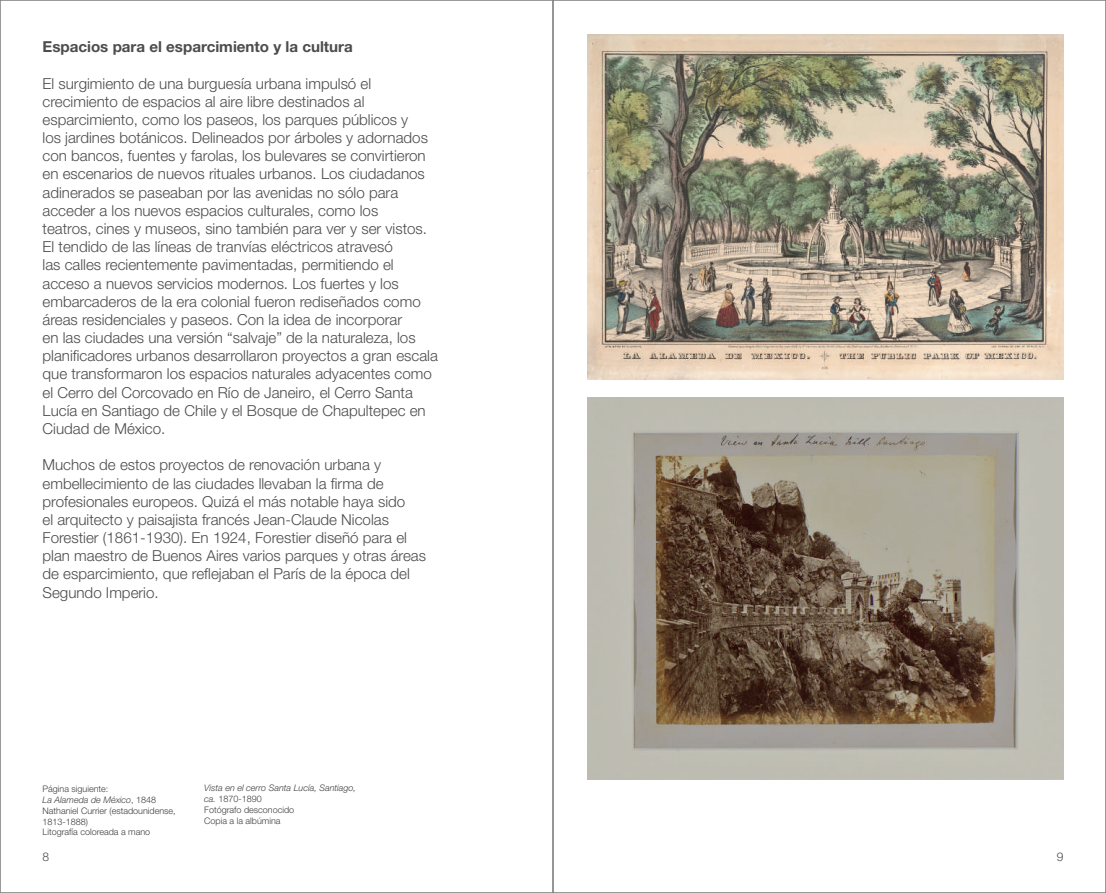
<style>
.page{position:relative;width:1106px;height:893px;background:#fff}
.page>*{position:absolute;margin:0;border:0;box-sizing:border-box;transform-origin:0 0}
.t1{font:300 15.15px/18.1px "Helvetica Neue LT Std";color:#4b4c4d}
.t2{font:700 15.15px "Helvetica Neue LT Std";color:#4b4c4d}
.t3{font:300 12px "Helvetica Neue LT Std";color:#4b4c4d}
.t4{font:300 9px/10.8px "Helvetica Neue LT Std";color:#3e3e3f}
.s1{font-style:italic}
</style>
<div class="page">
<img style="left:587px;top:34px;width:476px;height:345px">
<img style="left:587px;top:398px;width:476px;height:381px">
<p class="t2" style="left:43px;top:37px;width:312px">Espacios para el esparcimiento y la cultura</p>
<p class="t1" style="left:43px;top:74px;width:397px">El surgimiento de una burguesía urbana impulsó el crecimiento de espacios al aire libre destinados al esparcimiento, como los paseos, los parques públicos y<br>los jardines botánicos. Delineados por árboles y adornados con bancos, fuentes y farolas, los bulevares se convirtieron en escenarios de nuevos rituales urbanos. Los ciudadanos adinerados se paseaban por las avenidas no sólo para acceder a los nuevos espacios culturales, como los<br>teatros, cines y museos, sino también para ver y ser vistos.<br>El tendido de las líneas de tranvías eléctricos atravesó<br>las calles recientemente pavimentadas, permitiendo el acceso a nuevos servicios modernos. Los fuertes y los embarcaderos de la era colonial fueron rediseñados como áreas residenciales y paseos. Con la idea de incorporar<br>en las ciudades una versión “salvaje” de la naturaleza, los planificadores urbanos desarrollaron proyectos a gran escala que transformaron los espacios naturales adyacentes como el Cerro del Corcovado en Río de Janeiro, el Cerro Santa Lucía en Santiago de Chile y el Bosque de Chapultepec en Ciudad de México.</p>
<p class="t1" style="left:43px;top:456px;width:385px">Muchos de estos proyectos de renovación urbana y embellecimiento de las ciudades llevaban la firma de profesionales europeos. Quizá el más notable haya sido<br>el arquitecto y paisajista francés Jean-Claude Nicolas Forestier (1861-1930). En 1924, Forestier diseñó para el plan maestro de Buenos Aires varios parques y otras áreas de esparcimiento, que reflejaban el París de la época del Segundo Imperio.</p>
<p class="t4" style="left:43px;top:783px;width:135px">Página siguiente:<br><span class="s1">La Alameda de México</span>, 1848<br>Nathaniel Currier (estadounidense,<br>1813-1888)<br>Litografía coloreada a mano</p>
<p class="t4" style="left:204px;top:783px;width:153px"><span class="s1">Vista en el cerro Santa Lucía, Santiago, ca.</span> 1870-1890<br>Fotógrafo desconocido<br>Copia a la albúmina</p>
<p class="t3" style="left:43px;top:849px;width:8px">8</p>
<p class="t3" style="left:1056px;top:849px;width:8px">9</p>
</div>
